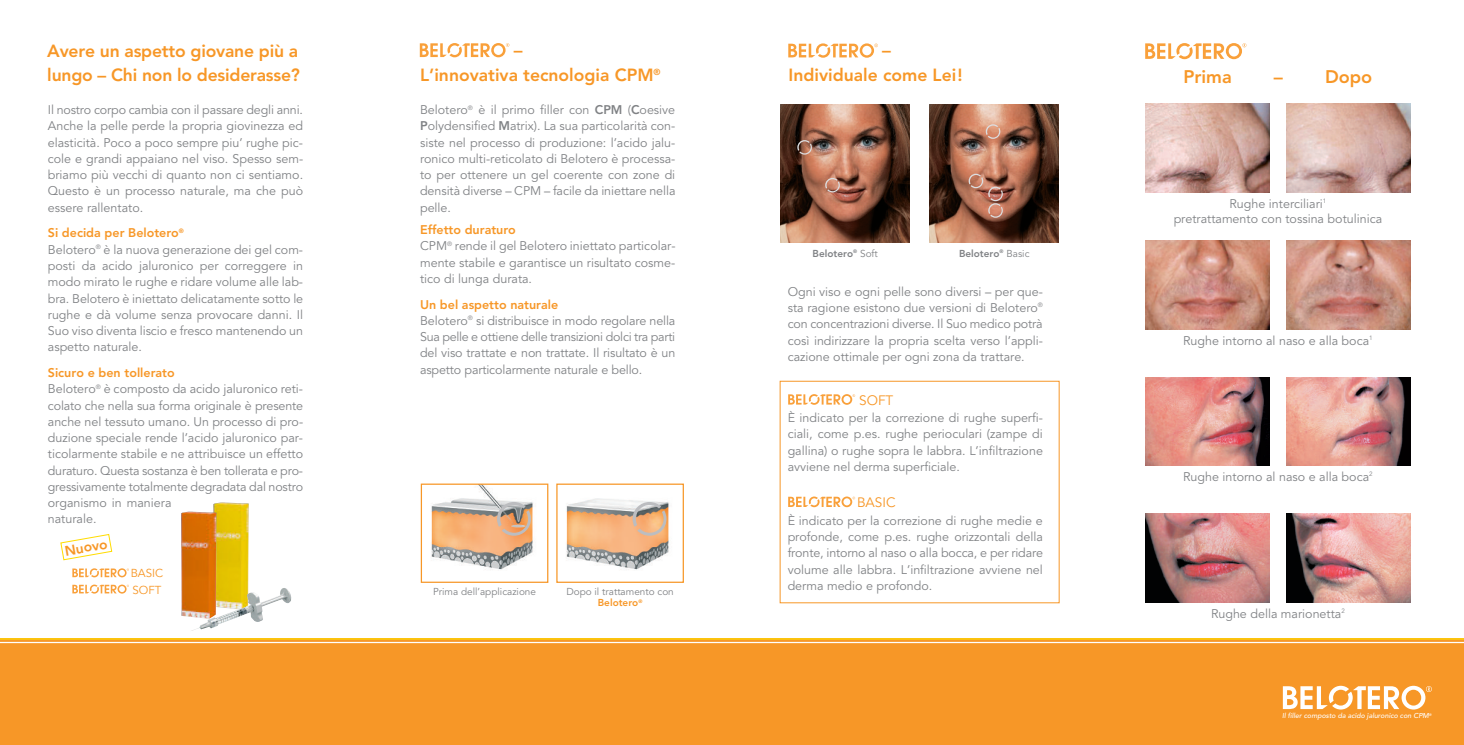
<style>
.page{position:relative;width:1464px;height:745px;background:#fff}
.page>*{position:absolute;margin:0;border:0;box-sizing:border-box;transform-origin:0 0}
.t1{font:800 18.12px "Avenir";color:#f79727}
.t2{font:800 17.5px/25px "Avenir";letter-spacing:-.01em;color:#f79727}
.t3{font:800 13.88px "Avenir";color:#f79727}
.t4{font:13.5px "Avenir";color:#f79727}
.t5{font:12.5px/16.2px "Avenir";color:#808285;text-align:justify}
.t6{font:11.5px "Avenir";color:#f79727}
.t7{font:10px/11.2px "Avenir";color:#808285;text-align:center}
.t8{font:800 10px "Avenir";color:#808285}
.t9{font:italic 500 7.12px "Avenir";color:#fff}
.s1{font-weight:800;color:#f79727}
.s2{font-weight:800}
.s3{font-weight:400}
</style>
<div class="page">
<img style="left:780px;top:104px;width:130px;height:138px">
<img style="left:431px;top:485px;width:102px;height:85px">
<div style="left:421px;top:483px;width:127px;height:99px;border:1px solid #f79727"></div>
<img style="left:566px;top:498px;width:103px;height:72px">
<div style="left:556px;top:483px;width:128px;height:99px;border:1px solid #f79727"></div>
<img style="left:929px;top:104px;width:130px;height:138px">
<div style="left:0;top:638px;width:1463px;height:106px;background:#f79727"></div>
<hr style="left:0;top:638px;width:1463px;height:1px;background:#ffdc01">
<hr style="left:0;top:641px;width:1463px;height:1px;background:#fff">
<svg style="left:788px;top:394px;width:67px;height:10px"></svg>
<svg style="left:788px;top:496px;width:67px;height:11px"></svg>
<svg style="left:632px;top:501px;width:34px;height:34px"></svg>
<svg style="left:497px;top:501px;width:34px;height:34px"></svg>
<svg style="left:825px;top:178px;width:14px;height:14px"></svg>
<svg style="left:985px;top:124px;width:15px;height:15px"></svg>
<svg style="left:968px;top:174px;width:34px;height:44px"></svg>
<svg style="left:797px;top:140px;width:15px;height:14px"></svg>
<svg style="left:420px;top:43px;width:89px;height:14px"></svg>
<img style="left:213px;top:502px;width:36px;height:85px">
<img style="left:181px;top:511px;width:35px;height:106px">
<img style="left:190px;top:587px;width:101px;height:43px">
<svg style="left:72px;top:584px;width:57px;height:9px"></svg>
<svg style="left:72px;top:568px;width:57px;height:9px"></svg>
<svg style="left:60px;top:534px;width:52px;height:26px"></svg>
<svg style="left:1282px;top:685px;width:149px;height:24px"></svg>
<svg style="left:788px;top:43px;width:90px;height:15px"></svg>
<svg style="left:1145px;top:43px;width:101px;height:16px"></svg>
<img style="left:1145px;top:104px;width:124px;height:88px">
<img style="left:1286px;top:104px;width:124px;height:88px">
<img style="left:1145px;top:377px;width:124px;height:88px">
<img style="left:1286px;top:377px;width:124px;height:88px">
<img style="left:1145px;top:513px;width:124px;height:89px">
<img style="left:1286px;top:513px;width:124px;height:89px">
<img style="left:1145px;top:240px;width:124px;height:89px">
<img style="left:1286px;top:240px;width:124px;height:89px">
<h2 class="t2" style="left:47px;top:41px;width:254px;line-height:23.8px">Avere un aspetto giovane più a lungo – Chi non lo desiderasse?</h2>
<p class="t5" style="left:48px;top:103px;width:257px">Il nostro corpo cambia con il passare degli anni.<br>Anche la pelle perde la propria giovinezza ed elasticità. Poco a poco sempre piu’ rughe pic&shy;cole e grandi appaiano nel viso. Spesso sem&shy;briamo più vecchi di quanto non ci sentiamo.<br>Questo è un processo naturale, ma che può essere rallentato.</p>
<p class="t5" style="left:48px;top:226px;width:257px;text-align:left"><span class="s1">Si decida per Belotero</span><sup>®<br></sup>Belotero<sup>®</sup> è la nuova generazione dei gel com&shy;posti da acido jaluronico per correggere in modo mirato le rughe e ridare volume alle lab&shy;bra. Belotero è iniettato delicatamente sotto le rughe e dà volume senza provocare danni. Il Suo viso diventa liscio e fresco mantenendo un aspetto naturale.</p>
<p class="t5" style="left:48px;top:365px;width:257px;text-align:left"><span class="s1">Sicuro e ben tollerato<br></span>Belotero<sup>®</sup> è composto da acido jaluronico reti&shy;colato che nella sua forma originale è presente anche nel tessuto umano. Un processo di pro&shy;duzione speciale rende l’acido jaluronico par&shy;ticolarmente stabile e ne attribuisce un effetto duraturo. Questa sostanza è ben tollerata e pro&shy;gressivamente totalmente degradata dal nostro organismo in maniera<br>naturale.</p>
<p class="t3" style="left:64px;top:545px;width:45px;rotate:-10deg">Nuovo</p>
<p class="t6" style="left:131px;top:568px;width:34px">BASIC</p>
<p class="t6" style="left:132px;top:584px;width:30px">SOFT</p>
<h2 class="t2" style="left:420px;top:39px;width:242px;text-indent:94px">–<br>L’innovativa tecnologia CPM<sup>®</sup></h2>
<p class="t5" style="left:420px;top:103px;width:257px">Belotero<sup>®</sup> è il primo filler con <span class="s2">CPM</span> (<span class="s2">C</span>oesive <span class="s2">P</span>olydensified <span class="s2">M</span>atrix). La sua particolarità con&shy;siste nel processo di produzione: l’acido jalu&shy;ronico multi-reticolato di Belotero è processa&shy;to per ottenere un gel coerente con zone di densità diverse – CPM – facile da iniettare nella pelle.</p>
<p class="t5" style="left:420px;top:222px;width:257px;text-align:left"><span class="s1">Effetto duraturo<br></span>CPM<sup>®</sup> rende il gel Belotero iniettato particolar&shy;mente stabile e garantisce un risultato cosme&shy;tico di lunga durata.</p>
<p class="t5" style="left:420px;top:297px;width:257px;text-align:left"><span class="s1">Un bel aspetto naturale<br></span>Belotero<sup>®</sup> si distribuisce in modo regolare nella Sua pelle e ottiene delle transizioni dolci tra parti del viso trattate e non trattate. Il risultato è un aspetto particolarmente naturale e bello.</p>
<p class="t7" style="left:433px;top:586px;width:104px">Prima dell’applicazione</p>
<p class="t7" style="left:566px;top:586px;width:109px">Dopo il trattamento con<br><span class="s1">Belotero</span><sup>®</sup></p>
<h2 class="t2" style="left:788px;top:39px;width:175px;text-indent:94px">–<br>Individuale come Lei!</h2>
<p class="t8" style="left:812px;top:249px;width:67px">Belotero<sup>®</sup> <span class="s3">Soft</span></p>
<p class="t8" style="left:959px;top:249px;width:72px">Belotero<sup>®</sup> <span class="s3">Basic</span></p>
<p class="t5" style="left:787px;top:284px;width:257px">Ogni viso e ogni pelle sono diversi – per que&shy;sta ragione esistono due versioni di Belotero<sup>® </sup>con concentrazioni diverse. Il Suo medico potrà così indirizzare la propria scelta verso l’appli&shy;cazione ottimale per ogni zona da trattare.</p>
<p class="t4" style="left:859px;top:394px;width:36px">SOFT</p>
<p class="t5" style="left:787px;top:410px;width:257px">È indicato per la correzione di rughe superfi&shy;ciali, come p.es. rughe perioculari (zampe di gallina) o rughe sopra le labbra. L’infiltrazione avviene nel derma superficiale.</p>
<p class="t5" style="left:787px;top:513px;width:257px">È indicato per la correzione di rughe medie e profonde, come p.es. rughe orizzontali della fronte, intorno al naso o alla bocca, e per ridare volume alle labbra. L’infiltrazione avviene nel derma medio e profondo.</p>
<p class="t4" style="left:857px;top:496px;width:40px">BASIC</p>
<h1 class="t1" style="left:1183px;top:69px;width:50px">Prima</h1>
<h1 class="t1" style="left:1273px;top:69px;width:100px">– Dopo</h1>
<p class="t5" style="left:1173px;top:196px;width:210px;line-height:15.6px;text-align:center">Rughe interciliari<sup>1<br></sup>pretrattamento con tossina botulinica</p>
<p class="t5" style="left:1183px;top:333px;width:191px">Rughe intorno al naso e alla boca<sup>1</sup></p>
<p class="t5" style="left:1183px;top:469px;width:191px">Rughe intorno al naso e alla boca<sup>2</sup></p>
<p class="t5" style="left:1211px;top:605px;width:135px">Rughe della marionetta<sup>2</sup></p>
<p class="t9" style="left:1282px;top:712px;width:151px">Il filler composto da acido jaluronico con CPM<sup>®</sup></p>
</div>
